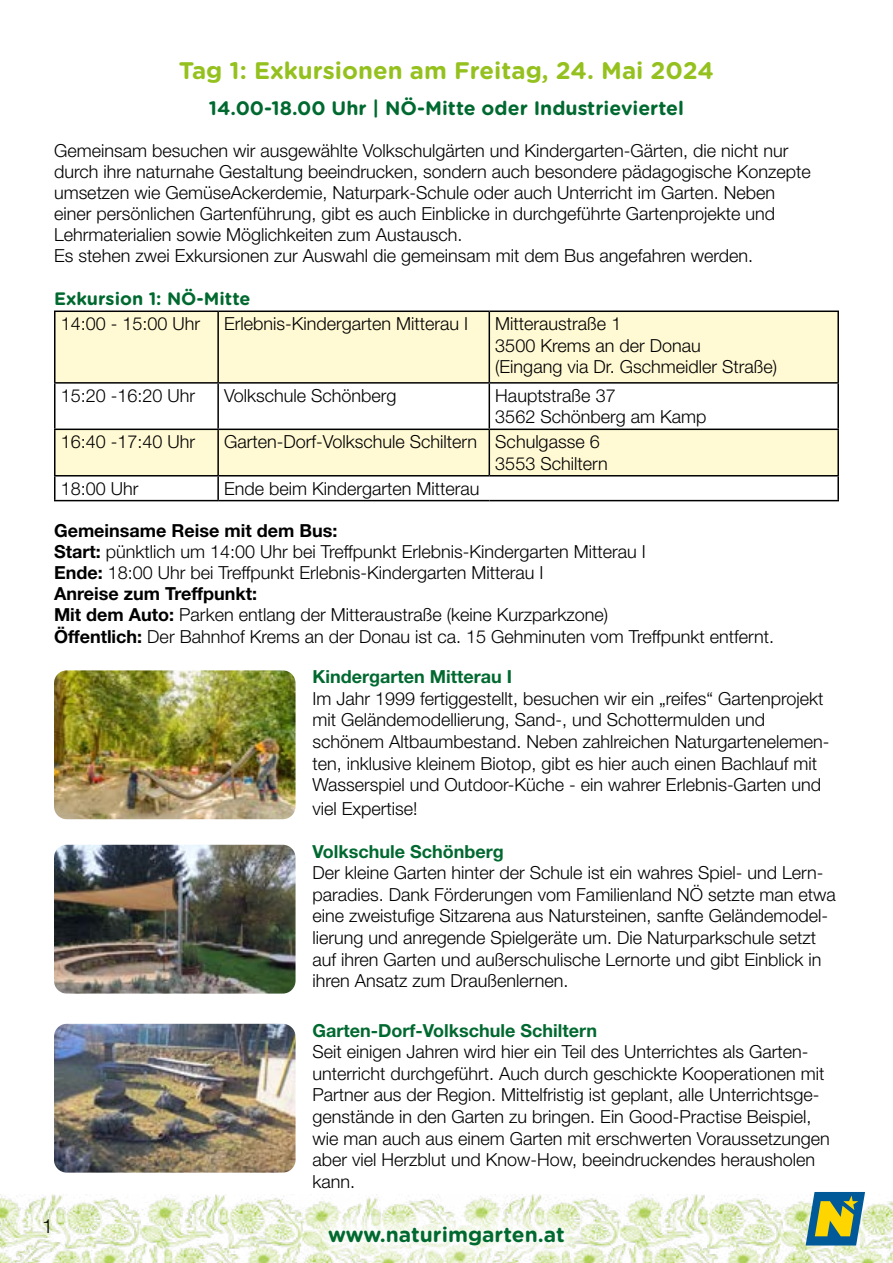
<style>
.page{position:relative;width:893px;height:1263px;background:#fff}
.page>*{position:absolute;margin:0;border:0;box-sizing:border-box;transform-origin:0 0}
.t1{font:700 24px "Gotham Rounded";color:#95c11f}
.t2{font:700 21px "Gotham Rounded";color:#006930}
.t3{font:700 19.5px "Gotham Rounded";color:#006930}
.t4{font:300 19.5px "Helvetica Neue LT Pro";color:#000}
.t5{font:300 18px/21.6px "Helvetica Neue LT Pro";color:#000}
.t6{font:700 18px "Helvetica Neue LT Pro";color:#006930}
.t7{font:700 18px "Gotham Rounded";color:#006930}
.s1{font-weight:700}
</style>
<div class="page">
<img style="left:0;top:1195px;width:893px;height:68px">
<div style="left:305px;top:1203px;width:283px;height:60px;background:#fff;opacity:.75"></div>
<svg style="left:56px;top:312px;width:781px;height:163px;fill:#fffad4"></svg>
<hr style="left:54px;top:310px;width:164px;height:2px;background:#000">
<hr style="left:54px;top:312px;width:2px;height:70px;background:#000">
<hr style="left:218px;top:310px;width:271px;height:2px;background:#000">
<hr style="left:217px;top:312px;width:2px;height:70px;background:#000">
<hr style="left:489px;top:310px;width:350px;height:2px;background:#000">
<hr style="left:489px;top:312px;width:1px;height:70px;background:#000">
<hr style="left:837px;top:312px;width:2px;height:70px;background:#000">
<hr style="left:54px;top:382px;width:164px;height:2px;background:#000">
<hr style="left:54px;top:384px;width:2px;height:45px;background:#000">
<hr style="left:218px;top:382px;width:271px;height:2px;background:#000">
<hr style="left:217px;top:384px;width:2px;height:45px;background:#000">
<hr style="left:489px;top:382px;width:350px;height:2px;background:#000">
<hr style="left:489px;top:384px;width:1px;height:45px;background:#000">
<hr style="left:837px;top:384px;width:2px;height:45px;background:#000">
<hr style="left:54px;top:429px;width:164px;height:1px;background:#000">
<hr style="left:54px;top:430px;width:2px;height:45px;background:#000">
<hr style="left:218px;top:429px;width:271px;height:1px;background:#000">
<hr style="left:217px;top:430px;width:2px;height:45px;background:#000">
<hr style="left:489px;top:429px;width:350px;height:1px;background:#000">
<hr style="left:489px;top:430px;width:1px;height:45px;background:#000">
<hr style="left:837px;top:430px;width:2px;height:45px;background:#000">
<hr style="left:54px;top:475px;width:164px;height:1px;background:#000">
<hr style="left:54px;top:476px;width:2px;height:24px;background:#000">
<hr style="left:218px;top:475px;width:271px;height:1px;background:#000">
<hr style="left:217px;top:476px;width:2px;height:24px;background:#000">
<hr style="left:489px;top:475px;width:350px;height:1px;background:#000">
<hr style="left:837px;top:476px;width:2px;height:24px;background:#000">
<hr style="left:54px;top:500px;width:164px;height:1px;background:#000">
<hr style="left:218px;top:500px;width:271px;height:1px;background:#000">
<hr style="left:489px;top:500px;width:350px;height:1px;background:#000">
<svg style="left:806px;top:1192px;width:59px;height:53px;background:#719674"></svg>
<img style="left:54px;top:670px;width:242px;height:149px">
<img style="left:54px;top:845px;width:242px;height:148px">
<img style="left:54px;top:1024px;width:242px;height:148px">
<h1 class="t1" style="left:179px;top:53px;width:537px">Tag 1: Exkursionen am Freitag, 24. Mai 2024</h1>
<p class="t3" style="left:209px;top:94px;width:477px">14.00-18.00 Uhr | NÖ-Mitte oder Industrieviertel</p>
<p class="t5" style="left:54px;top:140px;width:758px;line-height:21px">Gemeinsam besuchen wir ausgewählte Volkschulgärten und Kindergarten-Gärten, die nicht nur durch ihre naturnahe Gestaltung beeindrucken, sondern auch besondere pädagogische Konzepte umsetzen wie GemüseAckerdemie, Naturpark-Schule oder auch Unterricht im Garten. Neben einer persönlichen Gartenführung, gibt es auch Einblicke in durchgeführte Gartenprojekte und Lehrmaterialien sowie Möglichkeiten zum Austausch.<br>Es stehen zwei Exkursionen zur Auswahl die gemeinsam mit dem Bus angefahren werden.</p>
<p class="t7" style="left:54px;top:285px;width:198px">Exkursion 1: NÖ-Mitte</p>
<p class="t5" style="left:61px;top:313px;width:141px">14:00 - 15:00 Uhr</p>
<p class="t5" style="left:224px;top:313px;width:246px">Erlebnis-Kindergarten Mitterau I</p>
<p class="t5" style="left:495px;top:313px;width:283px">Mitteraustraße 1<br>3500 Krems an der Donau<br>(Eingang via Dr. Gschmeidler Straße)</p>
<p class="t5" style="left:61px;top:384px;width:136px">15:20 -16:20 Uhr</p>
<p class="t5" style="left:224px;top:384px;width:174px">Volkschule Schönberg</p>
<p class="t5" style="left:495px;top:384px;width:213px">Hauptstraße 37<br>3562 Schönberg am Kamp</p>
<p class="t5" style="left:61px;top:431px;width:136px">16:40 -17:40 Uhr</p>
<p class="t5" style="left:495px;top:431px;width:114px;text-indent:-271px">Garten-Dorf-Volkschule Schiltern Schulgasse 6<br>3553 Schiltern</p>
<p class="t5" style="left:61px;top:477px;width:79px">18:00 Uhr</p>
<p class="t5" style="left:224px;top:477px;width:257px">Ende beim Kindergarten Mitterau</p>
<p class="t5" style="left:54px;top:520px;width:722px;line-height:21.1px"><span class="s1">Gemeinsame Reise mit dem Bus:<br>Start:</span> pünktlich um 14:00 Uhr bei Treffpunkt Erlebnis-Kindergarten Mitterau I<br><span class="s1">Ende:</span> 18:00 Uhr bei Treffpunkt Erlebnis-Kindergarten Mitterau I<br><span class="s1">Anreise zum Treffpunkt:<br>Mit dem Auto:</span> Parken entlang der Mitteraustraße (keine Kurzparkzone)<br><span class="s1">Öffentlich:</span> Der Bahnhof Krems an der Donau ist ca. 15 Gehminuten vom Treffpunkt entfernt.</p>
<p class="t6" style="left:313px;top:666px;width:201px">Kindergarten Mitterau I</p>
<p class="t5" style="left:313px;top:687px;width:518px">Im Jahr 1999 fertiggestellt, besuchen wir ein „reifes“ Gartenprojekt mit Geländemodellierung, Sand-, und Schottermulden und schönem Altbaumbestand. Neben zahlreichen Naturgartenelemen&shy;ten, inklusive kleinem Biotop, gibt es hier auch einen Bachlauf mit Wasserspiel und Outdoor-Küche - ein wahrer Erlebnis-Garten und</p>
<p class="t5" style="left:313px;top:797px;width:107px">viel Expertise!</p>
<p class="t6" style="left:313px;top:840px;width:193px">Volkschule Schönberg</p>
<p class="t5" style="left:313px;top:862px;width:525px">Der kleine Garten hinter der Schule ist ein wahres Spiel- und Lern&shy;paradies. Dank Förderungen vom Familienland NÖ setzte man etwa eine zweistufige Sitzarena aus Natursteinen, sanfte Geländemodel&shy;lierung und anregende Spielgeräte um. Die Naturparkschule setzt auf ihren Garten und außerschulische Lernorte und gibt Einblick in ihren Ansatz zum Draußenlernen.</p>
<p class="t6" style="left:313px;top:1019px;width:286px">Garten-Dorf-Volkschule Schiltern</p>
<p class="t5" style="left:313px;top:1041px;width:519px">Seit einigen Jahren wird hier ein Teil des Unterrichtes als Garten&shy;unterricht durchgeführt. Auch durch geschickte Kooperationen mit Partner aus der Region. Mittelfristig ist geplant, alle Unterrichtsge&shy;genstände in den Garten zu bringen. Ein Good-Practise Beispiel, wie man auch aus einem Garten mit erschwerten Voraussetzungen aber viel Herzblut und Know-How, beeindruckendes herausholen kann.</p>
<p class="t4" style="left:42px;top:1214px;width:12px">1</p>
<p class="t2" style="left:328px;top:1219px;width:238px">www.naturimgarten.at</p>
</div>
